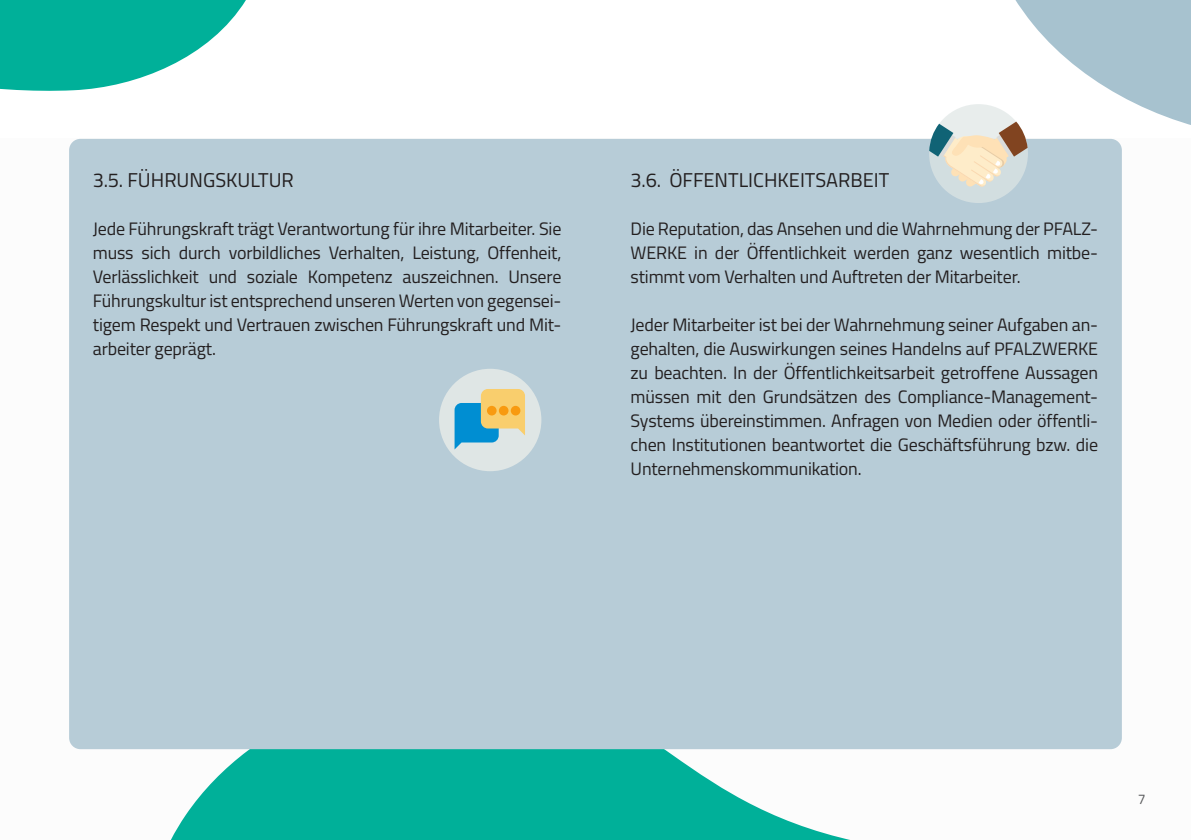
<style>
.page{position:relative;width:1191px;height:840px;background:#fff}
.page>*{position:absolute;margin:0;border:0;box-sizing:border-box;transform-origin:0 0}
.t1{font:20px "Titillium Web";color:#231f20}
.t2{font:18px/24px "Titillium Web";letter-spacing:-.01em;color:#231f20;text-align:justify}
.t3{font:14px "Titillium Web";color:#57585a}
</style>
<div class="page">
<svg style="left:97px;top:669px;width:1025px;height:170px;fill:#00b099"></svg>
<svg style="left:0;top:0;width:246px;height:91px"></svg>
<div style="left:69px;top:139px;width:1052px;height:609px;background:#b7ccd7;border-radius:11px"></div>
<svg style="left:929px;top:104px;width:99px;height:99px"></svg>
<svg style="left:929px;top:121px;width:28px;height:66px;background:#aec4c4"></svg>
<div style="left:439px;top:368px;width:102px;height:103px;background:#dfe6e5;border-radius:50%"></div>
<svg style="left:454px;top:389px;width:71px;height:60px"></svg>
<svg style="left:487px;top:405px;width:9px;height:10px"></svg>
<svg style="left:499px;top:405px;width:9px;height:10px"></svg>
<svg style="left:511px;top:405px;width:9px;height:10px"></svg>
<svg style="left:957px;top:0;width:234px;height:196px"></svg>
<p class="t1" style="left:93px;top:165px;width:202px">3.5. FÜHRUNGSKULTUR</p>
<p class="t2" style="left:93px;top:216px;width:470px">Jede Führungskraft trägt Verantwortung für ihre Mitarbeiter. Sie muss sich durch vorbildliches Verhalten, Leistung, Offenheit, Verlässlichkeit und soziale Kompetenz auszeichnen. Unsere Führungskultur ist entsprechend unseren Werten von gegensei&shy;tigem Respekt und Vertrauen zwischen Führungskraft und Mit&shy;arbeiter geprägt.</p>
<p class="t1" style="left:630px;top:165px;width:260px">3.6. ÖFFENTLICHKEITSARBEIT</p>
<p class="t2" style="left:630px;top:216px;width:469px">Die Reputation, das Ansehen und die Wahrnehmung der PFALZ-WERKE in der Öffentlichkeit werden ganz wesentlich mitbe&shy;stimmt vom Verhalten und Auftreten der Mitarbeiter.</p>
<p class="t2" style="left:630px;top:312px;width:469px">Jeder Mitarbeiter ist bei der Wahrnehmung seiner Aufgaben an&shy;gehalten, die Auswirkungen seines Handelns auf PFALZWERKE zu beachten. In der Öffentlichkeitsarbeit getroffene Aussagen müssen mit den Grundsätzen des Compliance-Management-Systems übereinstimmen. Anfragen von Medien oder öffentli&shy;chen Institutionen beantwortet die Geschäftsführung bzw. die Unternehmenskommunikation.</p>
<p class="t3" style="left:1137px;top:788px;width:9px">7</p>
</div>
